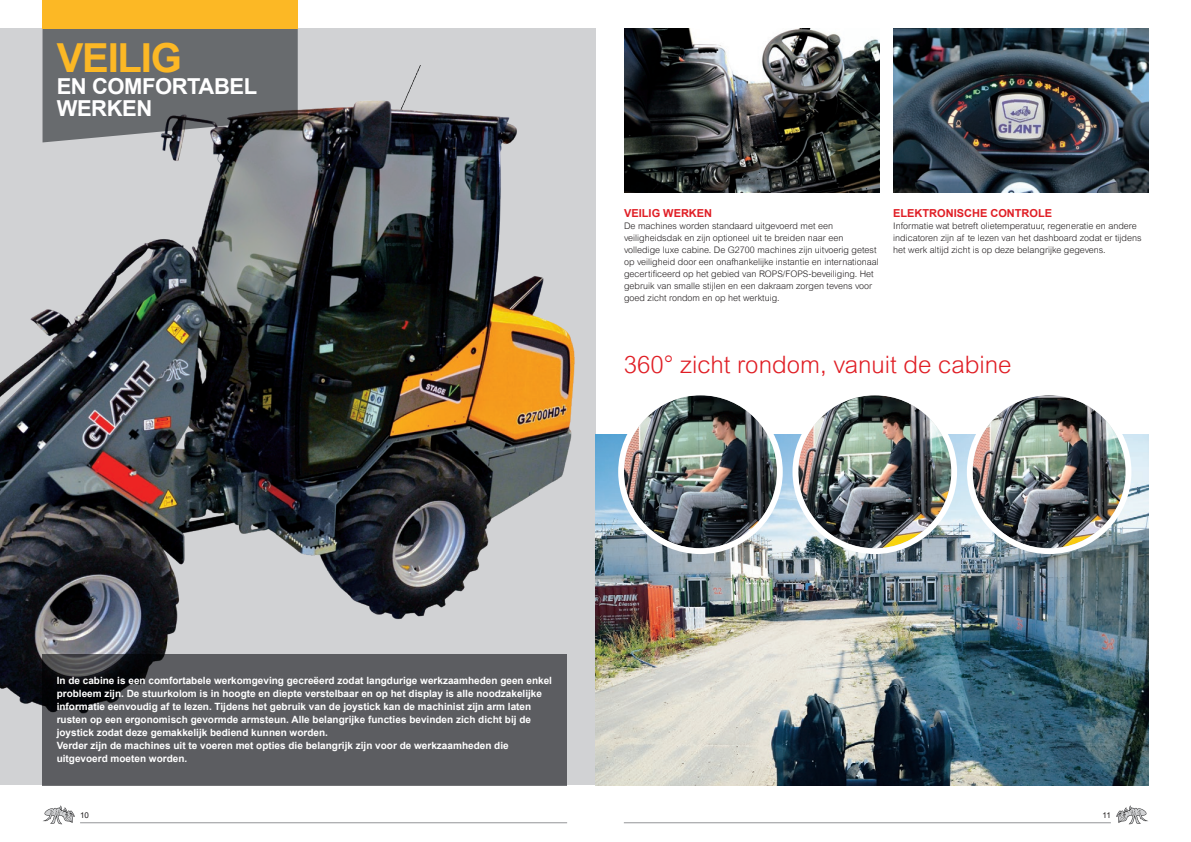
<style>
.page{position:relative;width:1191px;height:842px;background:#fff}
.page>*{position:absolute;margin:0;border:0;box-sizing:border-box;transform-origin:0 0}
.t1{font:700 40px "Arial";letter-spacing:-.03em;color:#fcb825}
.t2{font:300 24px "Arial";color:#e01e25}
.t3{font:700 22px/22px "Arial";letter-spacing:-.02em;color:#fff}
.t4{font:700 11px "Arial";color:#e01e25}
.t5{font:700 10px/13px "Arial";color:#fff}
.t6{font:300 9px/12px "Arial";color:#231f20}
.t7{font:8px "Arial";color:#231f20}
</style>
<div class="page">
<div style="left:0;top:28px;width:595px;height:757px;background:#d1d2d4"></div>
<img style="left:0;top:65px;width:575px;height:695px">
<svg style="left:43px;top:28px;width:255px;height:114px;background:#686a6c"></svg>
<div style="left:43px;top:0;width:255px;height:28px;background:#fcb825"></div>
<img style="left:893px;top:28px;width:255px;height:165px">
<img style="left:624px;top:28px;width:255px;height:165px">
<img style="left:595px;top:434px;width:553px;height:351px">
<svg style="left:969px;top:392px;width:159px;height:159px"></svg>
<img style="left:972px;top:395px;width:153px;height:153px;border-radius:77px">
<div style="left:967px;top:389px;width:164px;height:165px;border:6px solid #fff;border-radius:50%"></div>
<svg style="left:621px;top:392px;width:159px;height:159px"></svg>
<img style="left:624px;top:395px;width:153px;height:153px;border-radius:77px">
<div style="left:618px;top:389px;width:164px;height:165px;border:6px solid #fff;border-radius:50%"></div>
<svg style="left:795px;top:392px;width:159px;height:159px"></svg>
<img style="left:798px;top:395px;width:153px;height:153px;border-radius:77px">
<div style="left:792px;top:389px;width:165px;height:165px;border:6px solid #fff;border-radius:50%"></div>
<div style="left:43px;top:654px;width:524px;height:131px;background:#5c5d61"></div>
<svg style="left:43px;top:805px;width:32px;height:19px"></svg>
<svg style="left:1116px;top:805px;width:32px;height:19px"></svg>
<hr style="left:80px;top:822px;width:487px;height:1px;background:#939598">
<hr style="left:624px;top:822px;width:486px;height:1px;background:#939598">
<h1 class="t1" style="left:57px;top:31px;width:127px">VEILIG</h1>
<h3 class="t3" style="left:57px;top:76px;width:202px">EN COMFORTABEL<br>WERKEN</h3>
<p class="t4" style="left:624px;top:206px;width:90px">VEILIG WERKEN</p>
<p class="t6" style="left:624px;top:220px;width:256px">De machines worden standaard uitgevoerd met een veiligheidsdak en zijn optioneel uit te breiden naar een volledige luxe cabine. De G2700 machines zijn uitvoerig getest op veiligheid door een onafhankelijke instantie en internationaal gecertificeerd op het gebied van ROPS/FOPS-beveiliging. Het gebruik van smalle stijlen en een dakraam zorgen tevens voor goed zicht rondom en op het werktuig.</p>
<p class="t4" style="left:893px;top:206px;width:160px">ELEKTRONISCHE CONTROLE</p>
<p class="t6" style="left:893px;top:220px;width:250px">Informatie wat betreft olietemperatuur, regeneratie en andere indicatoren zijn af te lezen van het dashboard zodat er tijdens het werk altijd zicht is op deze belangrijke gegevens.</p>
<h2 class="t2" style="left:624px;top:351px;width:389px">360° zicht rondom, vanuit de cabine</h2>
<p class="t5" style="left:57px;top:674px;width:497px">In de cabine is een comfortabele werkomgeving gecreëerd zodat langdurige werkzaamheden geen enkel probleem zijn. De stuurkolom is in hoogte en diepte verstelbaar en op het display is alle noodzakelijke informatie eenvoudig af te lezen. Tijdens het gebruik van de joystick kan de machinist zijn arm laten rusten op een ergonomisch gevormde armsteun. Alle belangrijke functies bevinden zich dicht bij de joystick zodat deze gemakkelijk bediend kunnen worden.<br>Verder zijn de machines uit te voeren met opties die belangrijk zijn voor de werkzaamheden die uitgevoerd moeten worden.</p>
<p class="t7" style="left:80px;top:810px;width:10px">10</p>
<p class="t7" style="left:1102px;top:810px;width:10px">11</p>
</div>
